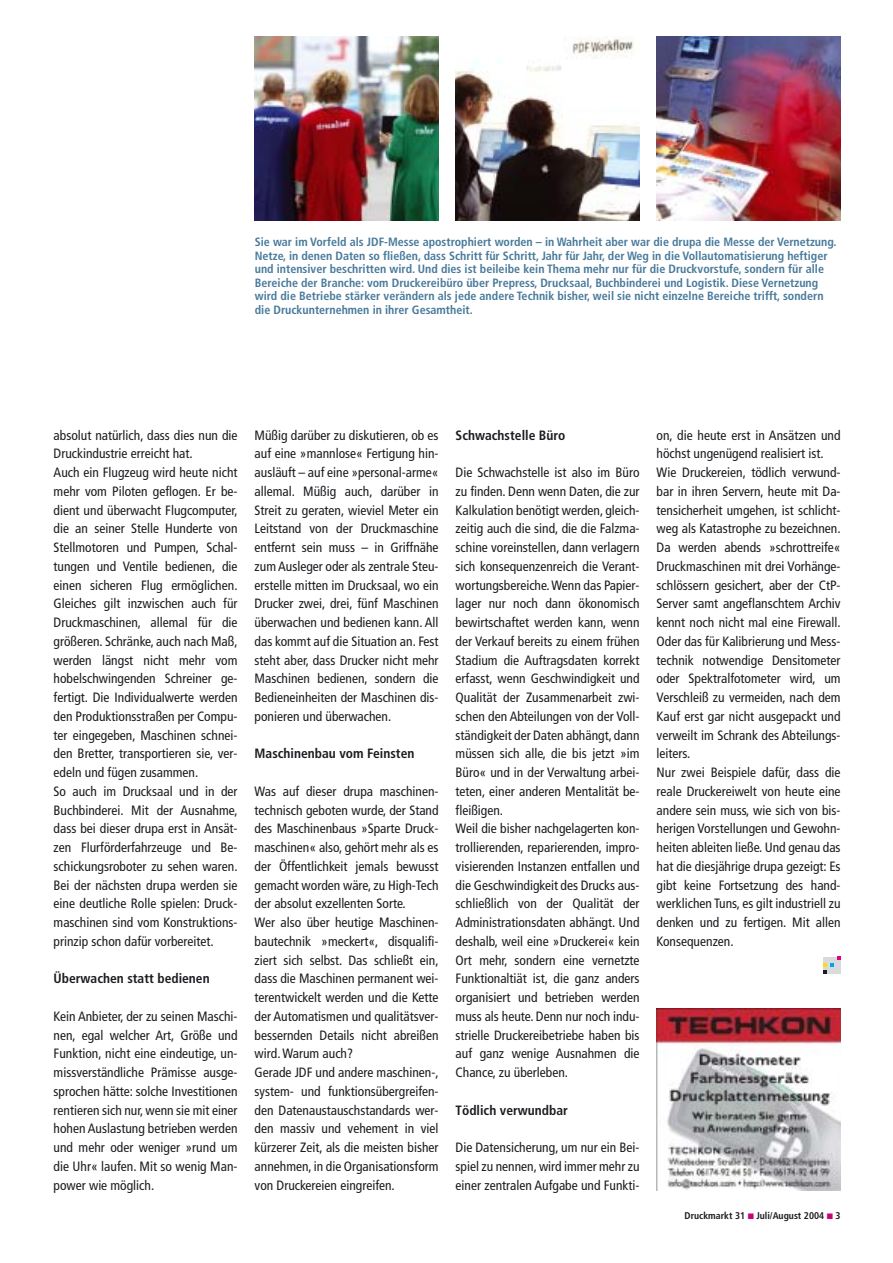
<style>
.page{position:relative;width:893px;height:1263px;background:#fff}
.page>*{position:absolute;margin:0;border:0;box-sizing:border-box;transform-origin:0 0}
.t1{font:condensed 13.5px/18.8px "Frutiger";color:#1b1c20}
.t2{font:700 condensed 13.5px "Frutiger";color:#1b1c20}
.t3{font:700 condensed 12px/13.5px "Frutiger";color:#497a9b}
.t4{font:700 condensed 9.75px "Frutiger";color:#1b1c20}
</style>
<div class="page">
<svg style="left:823px;top:957px;width:17px;height:17px"></svg>
<img style="left:656px;top:36px;width:184px;height:184px">
<img style="left:455px;top:38px;width:185px;height:182px">
<img style="left:254px;top:36px;width:184px;height:184px">
<img style="left:656px;top:1008px;width:184px;height:182px">
<p class="t3" style="left:255px;top:236px;width:583px">Sie war im Vorfeld als JDF-Messe apostrophiert worden – in Wahrheit aber war die drupa die Messe der Vernetzung.<br>Netze, in denen Daten so fließen, dass Schritt für Schritt, Jahr für Jahr, der Weg in die Vollautomatisierung heftiger und intensiver beschritten wird. Und dies ist beileibe kein Thema mehr nur für die Druckvorstufe, sondern für alle Bereiche der Branche: vom Druckereibüro über Prepress, Drucksaal, Buchbinderei und Logistik. Diese Vernetzung wird die Betriebe stärker verändern als jede andere Technik bisher, weil sie nicht einzelne Bereiche trifft, sondern die Druckunternehmen in ihrer Gesamtheit.</p>
<p class="t1" style="left:54px;top:427px;width:185px">absolut natürlich, dass dies nun die Druckindustrie erreicht hat.<br>Auch ein Flugzeug wird heute nicht mehr vom Piloten geflogen. Er be&shy;dient und überwacht Flugcomputer, die an seiner Stelle Hunderte von Stellmotoren und Pumpen, Schal&shy;tungen und Ventile bedienen, die einen sicheren Flug ermöglichen.<br>Gleiches gilt inzwischen auch für Druckmaschinen, allemal für die größeren. Schränke, auch nach Maß, werden längst nicht mehr vom hobelschwingenden Schreiner ge&shy;fertigt. Die Individualwerte werden den Produktionsstraßen per Compu&shy;ter eingegeben, Maschinen schnei&shy;den Bretter, transportieren sie, ver&shy;edeln und fügen zusammen.<br>So auch im Drucksaal und in der Buchbinderei. Mit der Ausnahme, dass bei dieser drupa erst in Ansät&shy;zen Flurförderfahrzeuge und Be&shy;schickungsroboter zu sehen waren.<br>Bei der nächsten drupa werden sie eine deutliche Rolle spielen: Druck&shy;maschinen sind vom Konstruktions&shy;prinzip schon dafür vorbereitet.</p>
<p class="t2" style="left:54px;top:973px;width:158px">Überwachen statt bedienen</p>
<p class="t1" style="left:54px;top:1008px;width:185px;text-align:justify">Kein Anbieter, der zu seinen Maschi&shy;nen, egal welcher Art, Größe und Funktion, nicht eine eindeutige, un&shy;missverständliche Prämisse ausge&shy;sprochen hätte: solche Investitionen rentieren sich nur, wenn sie mit einer hohen Auslastung betrieben werden und mehr oder weniger »rund um die Uhr« laufen. Mit so wenig Man&shy;power wie möglich.</p>
<p class="t1" style="left:254px;top:427px;width:185px;text-align:justify">Müßig darüber zu diskutieren, ob es auf eine »mannlose« Fertigung hin&shy;ausläuft – auf eine »personal-arme« allemal. Müßig auch, darüber in Streit zu geraten, wieviel Meter ein Leitstand von der Druckmaschine entfernt sein muss – in Griffnähe zum Ausleger oder als zentrale Steu&shy;erstelle mitten im Drucksaal, wo ein Drucker zwei, drei, fünf Maschinen überwachen und bedienen kann. All das kommt auf die Situation an. Fest steht aber, dass Drucker nicht mehr Maschinen bedienen, sondern die Bedieneinheiten der Maschinen dis&shy;ponieren und überwachen.</p>
<p class="t2" style="left:254px;top:748px;width:161px">Maschinenbau vom Feinsten</p>
<p class="t1" style="left:254px;top:783px;width:185px">Was auf dieser drupa maschinen&shy;technisch geboten wurde, der Stand des Maschinenbaus »Sparte Druck&shy;maschinen« also, gehört mehr als es der Öffentlichkeit jemals bewusst gemacht worden wäre, zu High-Tech der absolut exzellenten Sorte.<br>Wer also über heutige Maschinen&shy;bautechnik »meckert«, disqualifi&shy;ziert sich selbst. Das schließt ein, dass die Maschinen permanent wei&shy;terentwickelt werden und die Kette der Automatismen und qualitätsver&shy;bessernden Details nicht abreißen wird. Warum auch?<br>Gerade JDF und andere maschinen-, system- und funktionsübergreifen&shy;den Datenaustauschstandards wer&shy;den massiv und vehement in viel kürzerer Zeit, als die meisten bisher annehmen, in die Organisationsform von Druckereien eingreifen.</p>
<p class="t2" style="left:455px;top:429px;width:111px">Schwachstelle Büro</p>
<p class="t1" style="left:455px;top:464px;width:185px">Die Schwachstelle ist also im Büro zu finden. Denn wenn Daten, die zur Kalkulation benötigt werden, gleich&shy;zeitig auch die sind, die die Falzma&shy;schine voreinstellen, dann verlagern sich konsequenzenreich die Verant&shy;wortungsbereiche.Wenn das Papier&shy;lager nur noch dann ökonomisch bewirtschaftet werden kann, wenn der Verkauf bereits zu einem frühen Stadium die Auftragsdaten korrekt erfasst, wenn Geschwindigkeit und Qualität der Zusammenarbeit zwi&shy;schen den Abteilungen von der Voll&shy;ständigkeit der Daten abhängt, dann müssen sich alle, die bis jetzt »im Büro« und in der Verwaltung arbei&shy;teten, einer anderen Mentalität be&shy;fleißigen.<br>Weil die bisher nachgelagerten kon&shy;trollierenden, reparierenden, impro&shy;visierenden Instanzen entfallen und die Geschwindigkeit des Drucks aus&shy;schließlich von der Qualität der Administrationsdaten abhängt. Und deshalb, weil eine »Druckerei« kein Ort mehr, sondern eine vernetzte Funktionaltiät ist, die ganz anders organisiert und betrieben werden muss als heute. Denn nur noch indu&shy;strielle Druckereibetriebe haben bis auf ganz wenige Ausnahmen die Chance, zu überleben.</p>
<p class="t2" style="left:455px;top:1104px;width:114px">Tödlich verwundbar</p>
<p class="t1" style="left:455px;top:1139px;width:185px;text-align:justify">Die Datensicherung, um nur ein Bei&shy;spiel zu nennen, wird immer mehr zu einer zentralen Aufgabe und Funkti-</p>
<p class="t1" style="left:656px;top:427px;width:185px">on, die heute erst in Ansätzen und höchst ungenügend realisiert ist.<br>Wie Druckereien, tödlich verwund&shy;bar in ihren Servern, heute mit Da&shy;tensicherheit umgehen, ist schlicht&shy;weg als Katastrophe zu bezeichnen.<br>Da werden abends »schrottreife« Druckmaschinen mit drei Vorhänge&shy;schlössern gesichert, aber der CtP-Server samt angeflanschtem Archiv kennt noch nicht mal eine Firewall.<br>Oder das für Kalibrierung und Mess&shy;technik notwendige Densitometer oder Spektralfotometer wird, um Verschleiß zu vermeiden, nach dem Kauf erst gar nicht ausgepackt und verweilt im Schrank des Abteilungs&shy;leiters.<br>Nur zwei Beispiele dafür, dass die reale Druckereiwelt von heute eine andere sein muss, wie sich von bis&shy;herigen Vorstellungen und Gewohn&shy;heiten ableiten ließe. Und genau das hat die diesjährige drupa gezeigt: Es gibt keine Fortsetzung des hand&shy;werklichen Tuns, es gilt industriell zu denken und zu fertigen. Mit allen Konsequenzen.</p>
<p class="t4" style="left:684px;top:1212px;width:157px">Druckmarkt 31 Juli/August 2004 3</p>
</div>
